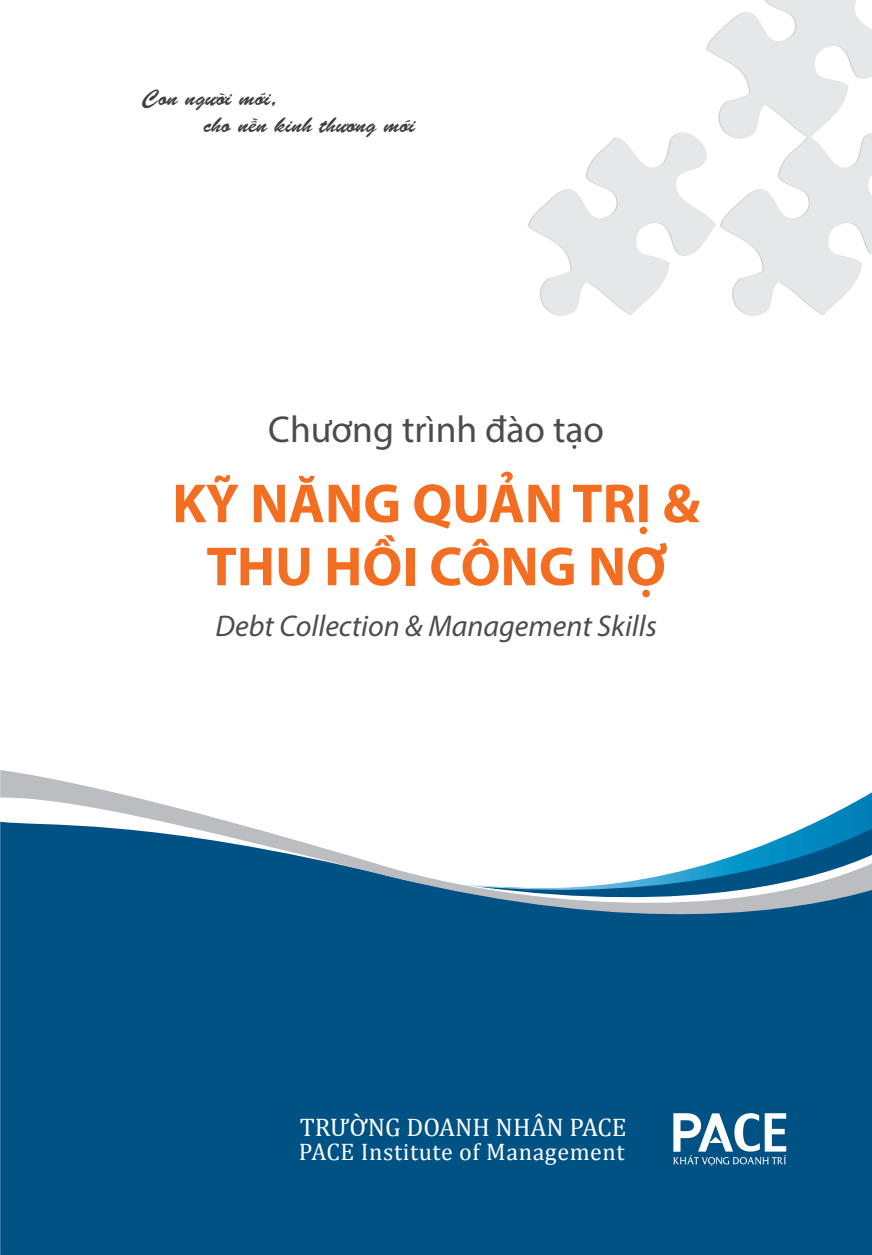
<style>
.page{position:relative;width:872px;height:1255px;background:#fff}
.page>*{position:absolute;margin:0;border:0;box-sizing:border-box;transform-origin:0 0}
.t1{font:700 55.5px/63px "Myriad Pro";color:#f36e21;text-align:center}
.t2{font:37.5px "Myriad Pro";color:#4b4c4d}
.t3{font:italic 30px "Myriad Pro";color:#4b4c4d}
.t4{font:25.5px "Cambria";color:#fff}
.t5{font:24px "Cambria";letter-spacing:.025em;color:#fff}
.t6{font:italic 700 22.5px/27px "Brush Script";color:#3e3e3f}
</style>
<div class="page">
<div style="left:0;top:937px;width:872px;height:317px;background:#005285"></div>
<svg style="left:0;top:770px;width:872px;height:167px;fill:#005285"></svg>
<svg style="left:475px;top:904px;width:397px;height:11px;background:#507f9e"></svg>
<svg style="left:465px;top:792px;width:407px;height:112px"></svg>
<svg style="left:527px;top:0;width:345px;height:315px"></svg>
<svg style="left:673px;top:1113px;width:113px;height:52px"></svg>
<p class="t6" style="left:204px;top:84px;width:213px;text-indent:-61px">Con người mới,<br>cho nền kinh thương mới</p>
<p class="t2" style="left:268px;top:406px;width:337px">Chương trình đào tạo</p>
<h1 class="t1" style="left:172px;top:470px;width:529px">KỸ NĂNG QUẢN TRỊ &amp;<br>THU HỒI CÔNG NỢ</h1>
<p class="t3" style="left:215px;top:607px;width:443px">Debt Collection &amp; Management Skills</p>
<p class="t4" style="left:300px;top:1112px;width:328px">TRƯỜNG DOANH NHÂN PACE</p>
<p class="t5" style="left:299px;top:1137px;width:327px">PACE Institute of Management</p>
</div>
